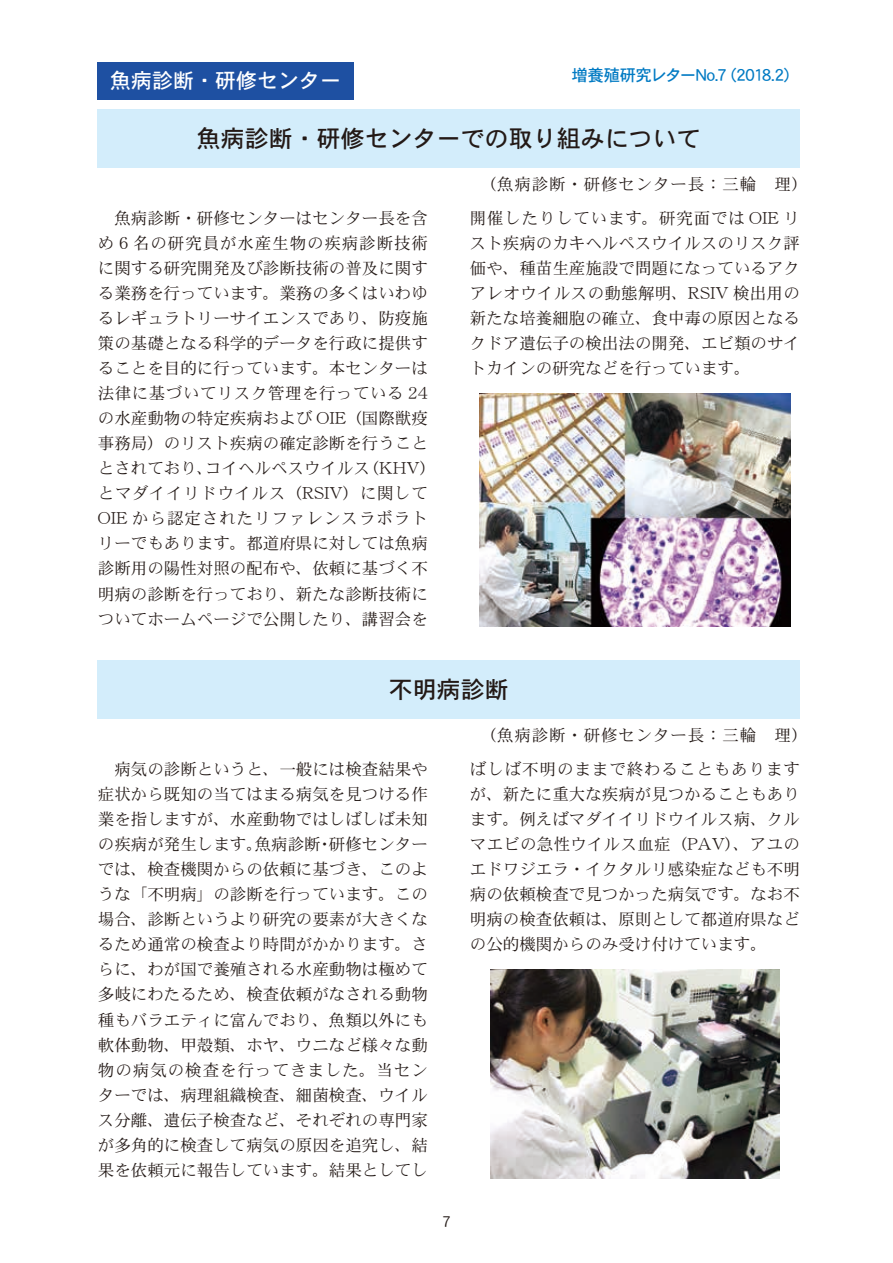
<style>
.page{position:relative;width:893px;height:1263px;background:#fff}
.page>*{position:absolute;margin:0;border:0;box-sizing:border-box;transform-origin:0 0}
.t1{font:24px "DFPHS Gothic CID W5";color:#231916}
.t2{font:21px "DFPHS Gothic CID W5";color:#fff}
.t3{font:16.5px/25px "DFPHS Mincho CID W3";color:#231916;text-align:justify}
.t4{font:16.5px "DFPHS Mincho CID W3";letter-spacing:.05em;color:#231916}
.t5{font:16.5px "DFPHS Gothic CID W5";letter-spacing:-.035em;color:#007ac3}
.t6{font:15px "DFPHS Gothic CID W3";color:#231916}
</style>
<div class="page">
<div style="left:98px;top:62px;width:256px;height:37px;background:#1e50a2"></div>
<div style="left:98px;top:109px;width:702px;height:59px;background:#d3edfb"></div>
<div style="left:98px;top:660px;width:702px;height:59px;background:#d3edfb"></div>
<img style="left:479px;top:393px;width:312px;height:234px">
<img style="left:490px;top:969px;width:290px;height:209px">
<p class="t2" style="left:110px;top:69px;width:233px">魚病診断・研修センター</p>
<p class="t5" style="left:571px;top:66px;width:230px">増養殖研究レターNo.7（2018.2）</p>
<h1 class="t1" style="left:197px;top:126px;width:505px">魚病診断・研修センターでの取り組みについて</h1>
<p class="t4" style="left:480px;top:175px;width:330px">（魚病診断・研修センター長：三輪　理）</p>
<p class="t3" style="left:98px;top:205px;width:340px;text-align:center">魚病診断・研修センターはセンター長を含<br>め 6 名の研究員が水産生物の疾病診断技術に関する研究開発及び診断技術の普及に関する業務を行っています。業務の多くはいわゆるレギュラトリーサイエンスであり、防疫施策の基礎となる科学的データを行政に提供することを目的に行っています。本センターは法律に基づいてリスク管理を行っている 24の水産動物の特定疾病および OIE（国際獣疫事務局）のリスト疾病の確定診断を行うこととされており、コイヘルペスウイルス（KHV）とマダイイリドウイルス（RSIV）に関して<br>OIE から認定されたリファレンスラボラトリーでもあります。都道府県に対しては魚病診断用の陽性対照の配布や、依頼に基づく不明病の診断を行っており、新たな診断技術についてホームページで公開したり、講習会を</p>
<p class="t3" style="left:470px;top:205px;width:332px">開催したりしています。研究面では OIE リスト疾病のカキヘルペスウイルスのリスク評価や、種苗生産施設で問題になっているアクアレオウイルスの動態解明、RSIV 検出用の新たな培養細胞の確立、食中毒の原因となるクドア遺伝子の検出法の開発、エビ類のサイトカインの研究などを行っています。</p>
<h1 class="t1" style="left:389px;top:677px;width:121px">不明病診断</h1>
<p class="t4" style="left:480px;top:726px;width:330px">（魚病診断・研修センター長：三輪　理）</p>
<p class="t3" style="left:98px;top:756px;width:332px;text-indent:16px">病気の診断というと、一般には検査結果や症状から既知の当てはまる病気を見つける作業を指しますが、水産動物ではしばしば未知の疾病が発生します。魚病診断・研修センターでは、検査機関からの依頼に基づき、このような「不明病」の診断を行っています。この場合、診断というより研究の要素が大きくなるため通常の検査より時間がかかります。さらに、わが国で養殖される水産動物は極めて多岐にわたるため、検査依頼がなされる動物種もバラエティに富んでおり、魚類以外にも軟体動物、甲殻類、ホヤ、ウニなど様々な動物の病気の検査を行ってきました。当センターでは、病理組織検査、細菌検査、ウイルス分離、遺伝子検査など、それぞれの専門家が多角的に検査して病気の原因を追究し、結果を依頼元に報告しています。結果としてし</p>
<p class="t3" style="left:470px;top:756px;width:332px">ばしば不明のままで終わることもありますが、新たに重大な疾病が見つかることもあります。例えばマダイイリドウイルス病、クルマエビの急性ウイルス血症（PAV）、アユのエドワジエラ・イクタルリ感染症なども不明病の依頼検査で見つかった病気です。なお不明病の検査依頼は、原則として都道府県などの公的機関からのみ受け付けています。</p>
<p class="t6" style="left:442px;top:1213px;width:10px">7</p>
</div>
